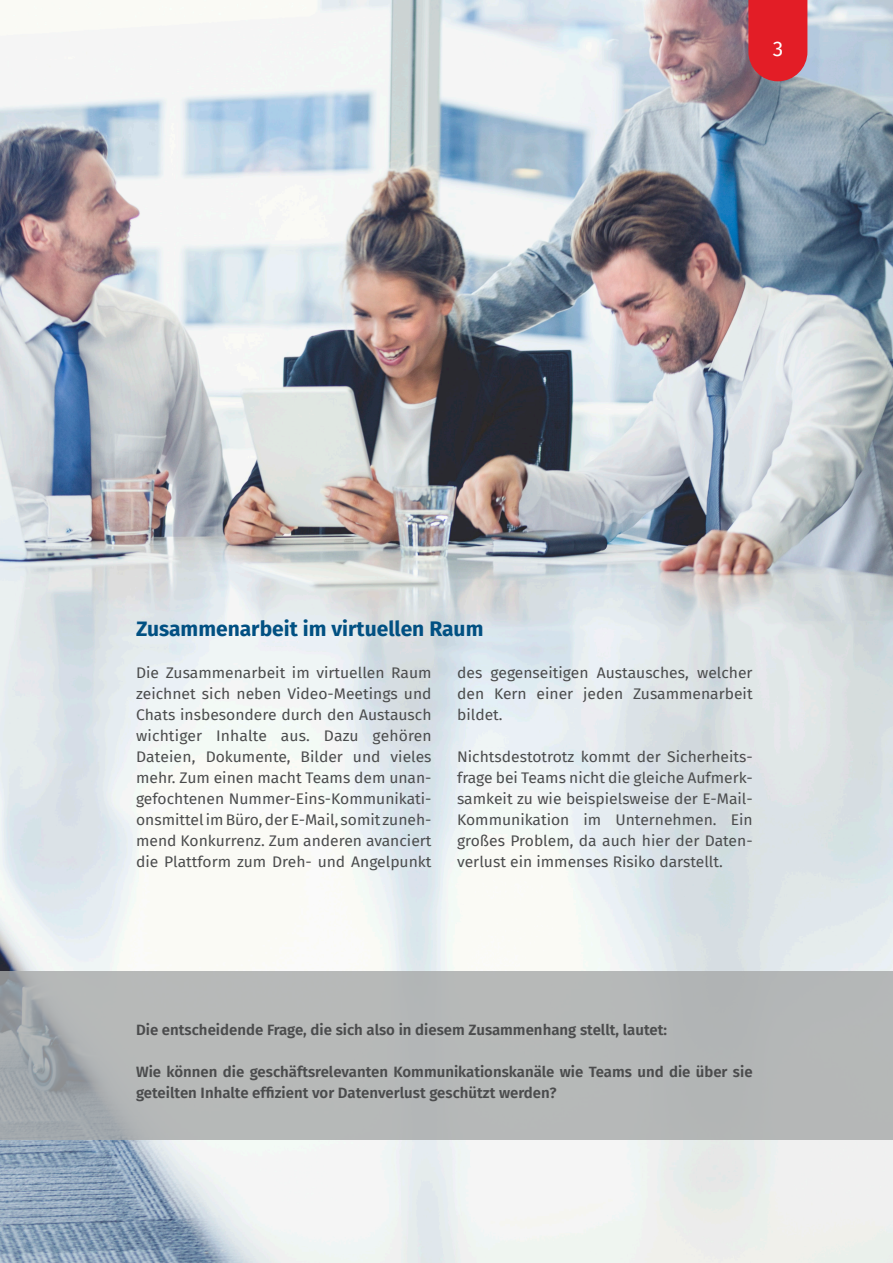
<style>
.page{position:relative;width:893px;height:1263px;background:#fff}
.page>*{position:absolute;margin:0;border:0;box-sizing:border-box;transform-origin:0 0}
.Überschrift_1{font:700 21px "Fira Sans";color:#015082}
.t1{font:21px "Fira Sans";color:#fff}
.Fließext{font:15px/21px "Fira Sans";color:#4b4c4d;text-align:justify;scale:1.04 1}
.Fließext-2{font:600 15px/21px "Fira Sans";color:#4b4c4d}
</style>
<div class="page">
<img style="left:0;top:0;width:893px;height:1263px">
<svg style="left:748px;top:0;width:59px;height:81px;background:#dc252f"></svg>
<svg style="left:0;top:972px;width:893px;height:168px;background:#b3b6b6"></svg>
<h1 class="t1" style="left:773px;top:33px;width:12px">3</h1>
<p class="Überschrift_1" style="left:136px;top:611px;width:349px">Zusammenarbeit im virtuellen Raum</p>
<p class="Fließext" style="left:136px;top:662px;width:286px">Die Zusammenarbeit im virtuellen Raum zeichnet sich neben Video-Meetings und Chats insbesondere durch den Austausch wichtiger Inhalte aus. Dazu gehören Dateien, Dokumente, Bilder und vieles mehr. Zum einen macht Teams dem unan&shy;gefochtenen Nummer-Eins-Kommunikati&shy;onsmittel im Büro, der E-Mail, somit zuneh&shy;mend Konkurrenz. Zum anderen avanciert die Plattform zum Dreh- und Angelpunkt</p>
<p class="Fließext" style="left:457px;top:662px;width:286px">des gegenseitigen Austausches, welcher den Kern einer jeden Zusammenarbeit bildet.</p>
<p class="Fließext" style="left:457px;top:746px;width:286px">Nichtsdestotrotz kommt der Sicherheits&shy;frage bei Teams nicht die gleiche Aufmerk&shy;samkeit zu wie beispielsweise der E-Mail-Kommunikation im Unternehmen. Ein großes Problem, da auch hier der Daten&shy;verlust ein immenses Risiko darstellt.</p>
<p class="Fließext-2" style="left:136px;top:1018px;width:533px">Die entscheidende Frage, die sich also in diesem Zusammenhang stellt, lautet:</p>
<p class="Fließext-2" style="left:136px;top:1060px;width:618px">Wie können die geschäftsrelevanten Kommunikationskanäle wie Teams und die über sie geteilten Inhalte effizient vor Datenverlust geschützt werden?</p>
</div>
